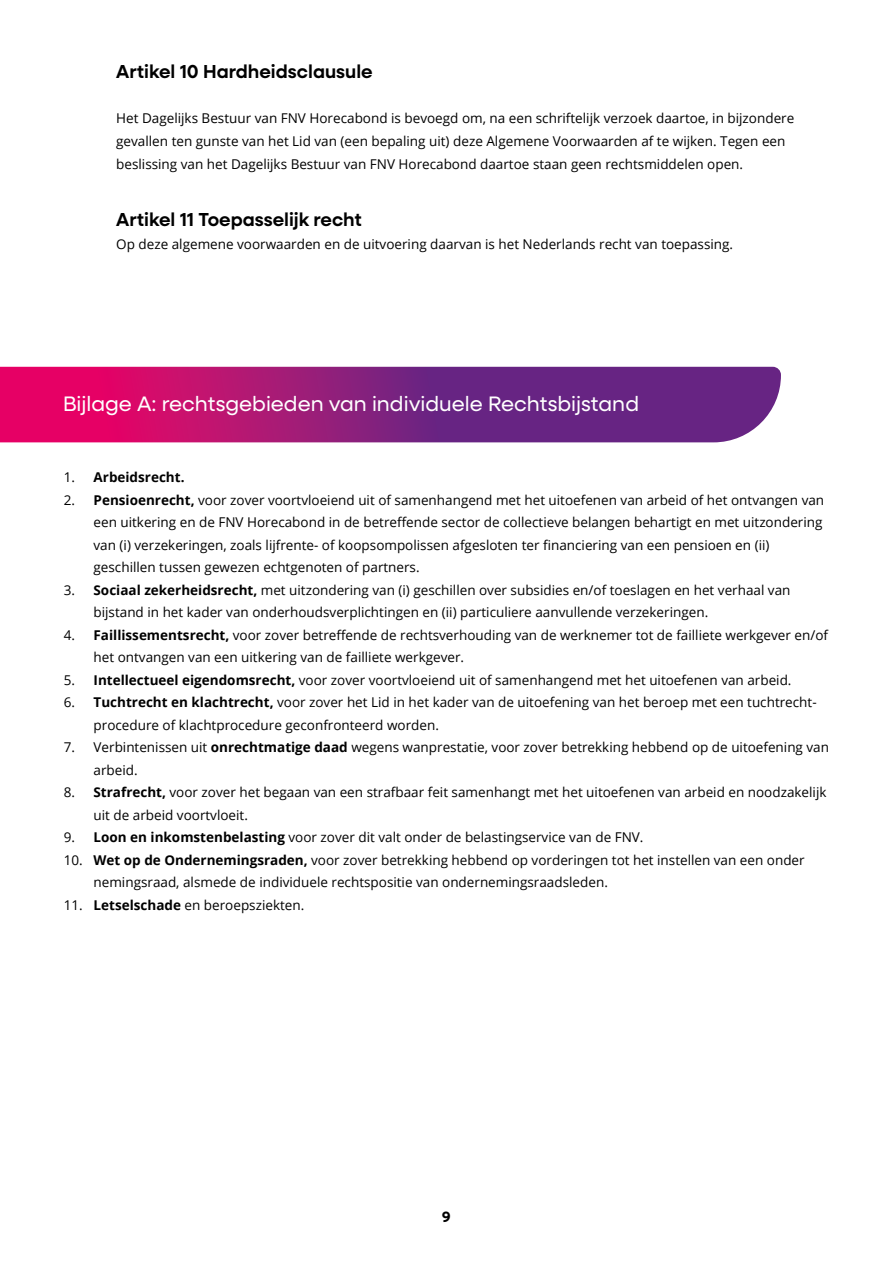
<style>
.page{position:relative;width:893px;height:1263px;background:#fff}
.page>*{position:absolute;margin:0;border:0;box-sizing:border-box;transform-origin:0 0}
.t1{font:21px "Neulis Sans";color:#fff}
.t2{font:600 18.9px "Neulis Sans";color:#000}
.t3{font:600 15px "Neulis Sans";color:#000}
.t4{font:13.5px/22.5px "Open Sans";color:#000}
.t5{font:700 13.5px "Open Sans";color:#000}
.s1{font-weight:400}
.s2{font-weight:700}
</style>
<div class="page">
<svg style="left:0;top:367px;width:781px;height:75px;background:#961d7a"></svg>
<h2 class="t2" style="left:116px;top:58px;width:258px">Artikel 10 Hardheidsclausule</h2>
<p class="t4" style="left:116px;top:107px;width:680px">Het Dagelijks Bestuur van FNV Horecabond is bevoegd om, na een schriftelijk verzoek daartoe, in bijzondere gevallen ten gunste van het Lid van (een bepaling uit) deze Algemene Voorwaarden af te wijken. Tegen een beslissing van het Dagelijks Bestuur van FNV Horecabond daartoe staan geen rechtsmiddelen open.</p>
<h2 class="t2" style="left:116px;top:206px;width:247px">Artikel 11 Toepasselijk recht</h2>
<p class="t4" style="left:116px;top:232px;width:618px">Op deze algemene voorwaarden en de uitvoering daarvan is het Nederlands recht van toepassing.</p>
<h1 class="t1" style="left:63px;top:389px;width:577px">Bijlage A: rechtsgebieden van individuele Rechtsbijstand</h1>
<p class="t5" style="left:64px;top:468px;width:122px"><span class="s1">1.</span> Arbeidsrecht.</p>
<p class="t4" style="left:94px;top:488px;width:732px;text-indent:-30px">2. <span class="s2">Pensioenrecht,</span> voor zover voortvloeiend uit of samenhangend met het uitoefenen van arbeid of het ontvangen van een uitkering en de FNV Horecabond in de betreffende sector de collectieve belangen behartigt en met uitzondering van (i) verzekeringen, zoals lijfrente- of koopsompolissen afgesloten ter financiering van een pensioen en (ii) geschillen tussen gewezen echtgenoten of partners.</p>
<p class="t4" style="left:94px;top:578px;width:698px;text-indent:-30px">3. <span class="s2">Sociaal zekerheidsrecht,</span> met uitzondering van (i) geschillen over subsidies en/of toeslagen en het verhaal van bijstand in het kader van onderhoudsverplichtingen en (ii) particuliere aanvullende verzekeringen.</p>
<p class="t4" style="left:94px;top:623px;width:736px;text-indent:-30px">4. <span class="s2">Faillissementsrecht,</span> voor zover betreffende de rechtsverhouding van de werknemer tot de failliete werkgever en/of het ontvangen van een uitkering van de failliete werkgever.</p>
<p class="t4" style="left:64px;top:668px;width:729px">5. <span class="s2">Intellectueel eigendomsrecht,</span> voor zover voortvloeiend uit of samenhangend met het uitoefenen van arbeid.</p>
<p class="t4" style="left:94px;top:691px;width:725px;text-indent:-30px">6. <span class="s2">Tuchtrecht en klachtrecht,</span> voor zover het Lid in het kader van de uitoefening van het beroep met een tuchtrecht&shy;procedure of klachtprocedure geconfronteerd worden.</p>
<p class="t4" style="left:94px;top:736px;width:737px;text-indent:-30px">7. Verbintenissen uit <span class="s2">onrechtmatige daad</span> wegens wanprestatie, voor zover betrekking hebbend op de uitoefening van arbeid.</p>
<p class="t4" style="left:94px;top:781px;width:734px;text-indent:-30px">8. <span class="s2">Strafrecht,</span> voor zover het begaan van een strafbaar feit samenhangt met het uitoefenen van arbeid en noodzakelijk uit de arbeid voortvloeit.</p>
<p class="t4" style="left:64px;top:826px;width:581px">9. <span class="s2">Loon en inkomstenbelasting</span> voor zover dit valt onder de belastingservice van de FNV.</p>
<p class="t4" style="left:94px;top:848px;width:713px;text-indent:-30px">10. <span class="s2">Wet op de Ondernemingsraden,</span> voor zover betrekking hebbend op vorderingen tot het instellen van een onder nemingsraad, alsmede de individuele rechtspositie van ondernemingsraadsleden.</p>
<p class="t4" style="left:64px;top:893px;width:242px">11. <span class="s2">Letselschade</span> en beroepsziekten.</p>
<p class="t3" style="left:442px;top:1205px;width:10px">9</p>
</div>
